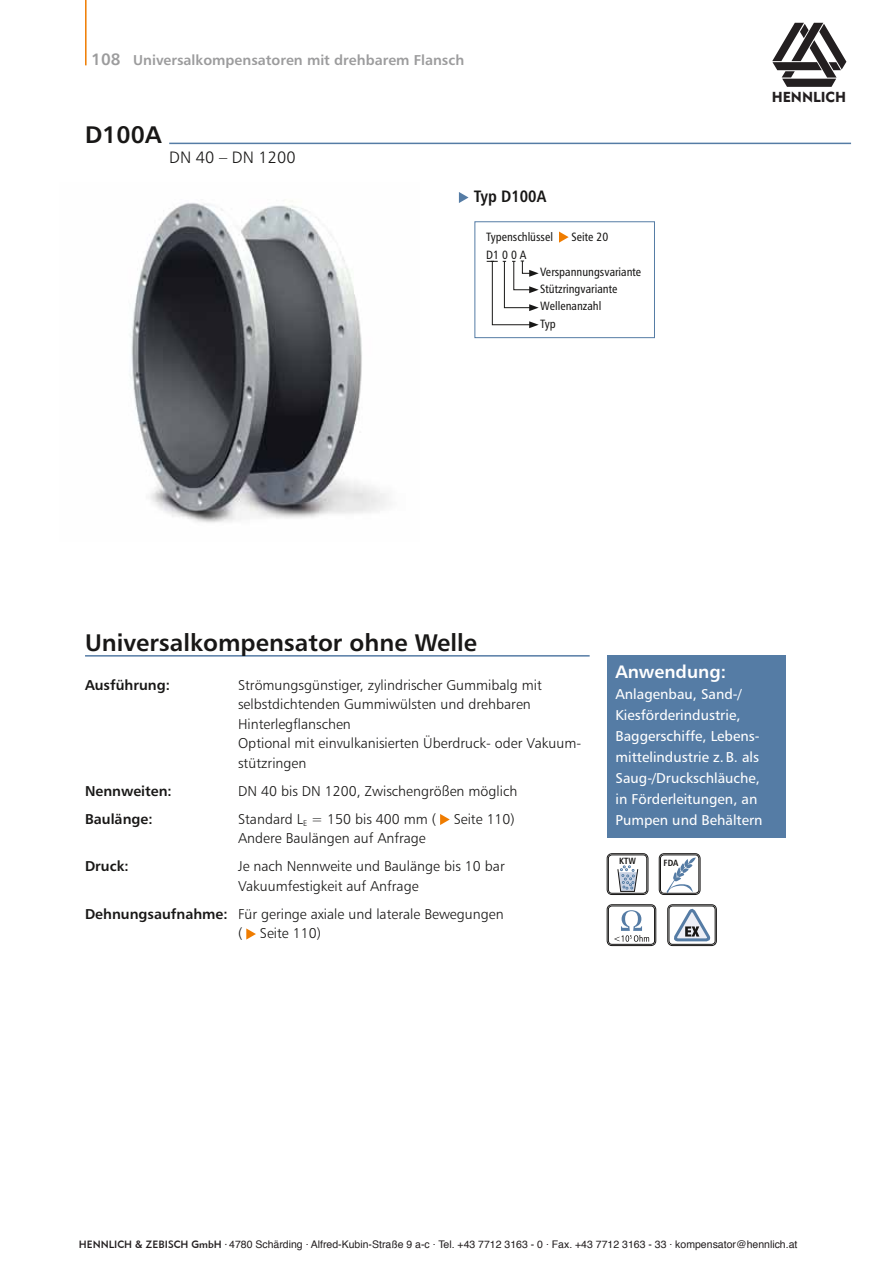
<style>
.page{position:relative;width:893px;height:1263px;background:#fff}
.page>*{position:absolute;margin:0;border:0;box-sizing:border-box;transform-origin:0 0}
.t1{font:24px "Humanist 777 BT Bold B";color:#181716}
.t2{font:18px "Humanist 777 BT Bold B";color:#fff}
.t3{font:16.5px "Humanist 777 BT Light B";color:#181716}
.t4{font:16.5px "Humanist 777 BT Bold Condensed B";color:#181716}
.t5{font:14.25px/19.5px "Humanist 777 BT Light B";color:#181716}
.t6{font:14.25px/21px "Humanist 777 BT Roman B";color:#fff}
.t7{font:14.25px "Humanist 777 BT Bold B";color:#9c9c9d}
.t8{font:14.25px "Humanist 777 BT Bold B";color:#181716}
.t9{font:14.25px "Geometric 415 BT Black A";color:#231f20}
.t10{font:12px/17.2px "Humanist 777 BT Roman Condensed B";color:#181716}
.t11{font:10.5px "Helvetica";color:#231f20}
.t12{font:9px "Humanist 777 BT Bold Condensed B";color:#181716}
.s1{font-size:16.5px}
.s2{font-family:"Humanist 777 BT Bold B"}
.s3{font-family:"Geometric 415 BT Medium A"}
</style>
<div class="page">
<img style="left:131px;top:200px;width:256px;height:323px">
<hr style="left:169px;top:143px;width:682px;height:1px;background:#557ca5">
<div style="left:668px;top:904px;width:48px;height:42px;border:1px solid #181716;border-radius:5px"></div>
<div style="left:669px;top:906px;width:46px;height:38px;border:1px solid #181716;border-radius:4px"></div>
<svg style="left:672px;top:908px;width:38px;height:39px"></svg>
<div style="left:607px;top:853px;width:41px;height:42px;border:1px solid #181716;border-radius:5px"></div>
<div style="left:608px;top:855px;width:39px;height:38px;border:1px solid #181716;border-radius:4px"></div>
<svg style="left:617px;top:866px;width:22px;height:26px"></svg>
<div style="left:659px;top:853px;width:41px;height:42px;border:1px solid #181716;border-radius:5px"></div>
<div style="left:660px;top:855px;width:39px;height:38px;border:1px solid #181716;border-radius:4px"></div>
<svg style="left:666px;top:857px;width:30px;height:38px"></svg>
<div style="left:607px;top:904px;width:49px;height:42px;border:1px solid #181716;border-radius:5px"></div>
<div style="left:608px;top:906px;width:47px;height:38px;border:1px solid #181716;border-radius:4px"></div>
<svg style="left:614px;top:910px;width:35px;height:32px"></svg>
<hr style="left:85px;top:0;width:2px;height:65px;background:#ef7c00">
<hr style="left:85px;top:655px;width:505px;height:2px;background:#557ca5">
<svg style="left:440px;top:814px;width:10px;height:11px"></svg>
<svg style="left:246px;top:928px;width:10px;height:11px"></svg>
<div style="left:607px;top:655px;width:178px;height:183px;background:#557ca5"></div>
<svg style="left:459px;top:192px;width:10px;height:11px"></svg>
<div style="left:474px;top:221px;width:181px;height:117px;border:1px solid #557ca5"></div>
<svg style="left:559px;top:232px;width:10px;height:11px"></svg>
<svg style="left:487px;top:260px;width:52px;height:68px"></svg>
<svg style="left:772px;top:23px;width:74px;height:64px"></svg>
<p class="t7" style="left:91px;top:51px;width:375px"><span class="s1">108</span> Universalkompensatoren mit drehbarem Flansch</p>
<h1 class="t1" style="left:85px;top:120px;width:78px">D100A</h1>
<p class="t3" style="left:169px;top:147px;width:128px">DN 40 – DN 1200</p>
<p class="t4" style="left:474px;top:186px;width:74px">Typ D100A</p>
<p class="t10" style="left:486px;top:228px;width:68px">Typenschlüssel</p>
<p class="t10" style="left:572px;top:228px;width:38px">Seite 20</p>
<p class="t10" style="left:486px;top:246px;width:42px">D1 0 0 A</p>
<p class="t10" style="left:540px;top:263px;width:103px">Verspannungsvariante<br>Stützringvariante<br>Wellenanzahl<br>Typ</p>
<p class="t9" style="left:772px;top:88px;width:76px">HENNLICH</p>
<h1 class="t1" style="left:85px;top:627px;width:393px">Universalkompensator ohne Welle</h1>
<p class="t8" style="left:85px;top:676px;width:86px">Ausführung:</p>
<p class="t5" style="left:238px;top:675px;width:345px">Strömungsgünstiger, zylindrischer Gummibalg mit selbstdichtenden Gummiwülsten und drehbaren Hinterlegflanschen<br>Optional mit einvulkanisierten Überdruck- oder Vakuum&shy;stützringen</p>
<p class="t8" style="left:85px;top:782px;width:88px">Nennweiten:</p>
<p class="t5" style="left:238px;top:781px;width:281px">DN 40 bis DN 1200, Zwischengrößen möglich</p>
<p class="t8" style="left:85px;top:810px;width:69px">Baulänge:</p>
<p class="t5" style="left:238px;top:809px;width:278px">Standard L<sub>E</sub> = 150 bis 400 mm ( Seite 110)<br>Andere Baulängen auf Anfrage</p>
<p class="t8" style="left:85px;top:857px;width:45px">Druck:</p>
<p class="t5" style="left:238px;top:856px;width:268px">Je nach Nennweite und Baulänge bis 10 bar<br>Vakuumfestigkeit auf Anfrage</p>
<p class="t5" style="left:238px;top:904px;width:267px;text-indent:-153px"><span class="s2">Dehnungsaufnahme:</span> Für geringe axiale und laterale Bewegungen ( Seite 110)</p>
<p class="t2" style="left:615px;top:661px;width:112px">Anwendung:</p>
<p class="t6" style="left:615px;top:683px;width:149px">Anlagenbau, Sand-/<br>Kiesförderindustrie,<br>Baggerschiffe, Lebens&shy;mittelindustrie z.B. als<br>Saug-/Druckschläuche, in Förderleitungen, an<br>Pumpen und Behältern</p>
<p class="t12" style="left:619px;top:855px;width:18px">KTW</p>
<p class="t12" style="left:664px;top:857px;width:16px">FDA</p>
<p class="t11" style="left:79px;top:1239px;width:720px"><span class="s3">HENNLICH &amp; ZEBISCH GmbH</span> <sup>.</sup> 4780 Schärding . Alfred-Kubin-Straße 9 a-c . Tel. +43 7712 3163 - 0 . Fax. +43 7712 3163 - 33 . kompensator@hennlich.at</p>
</div>
